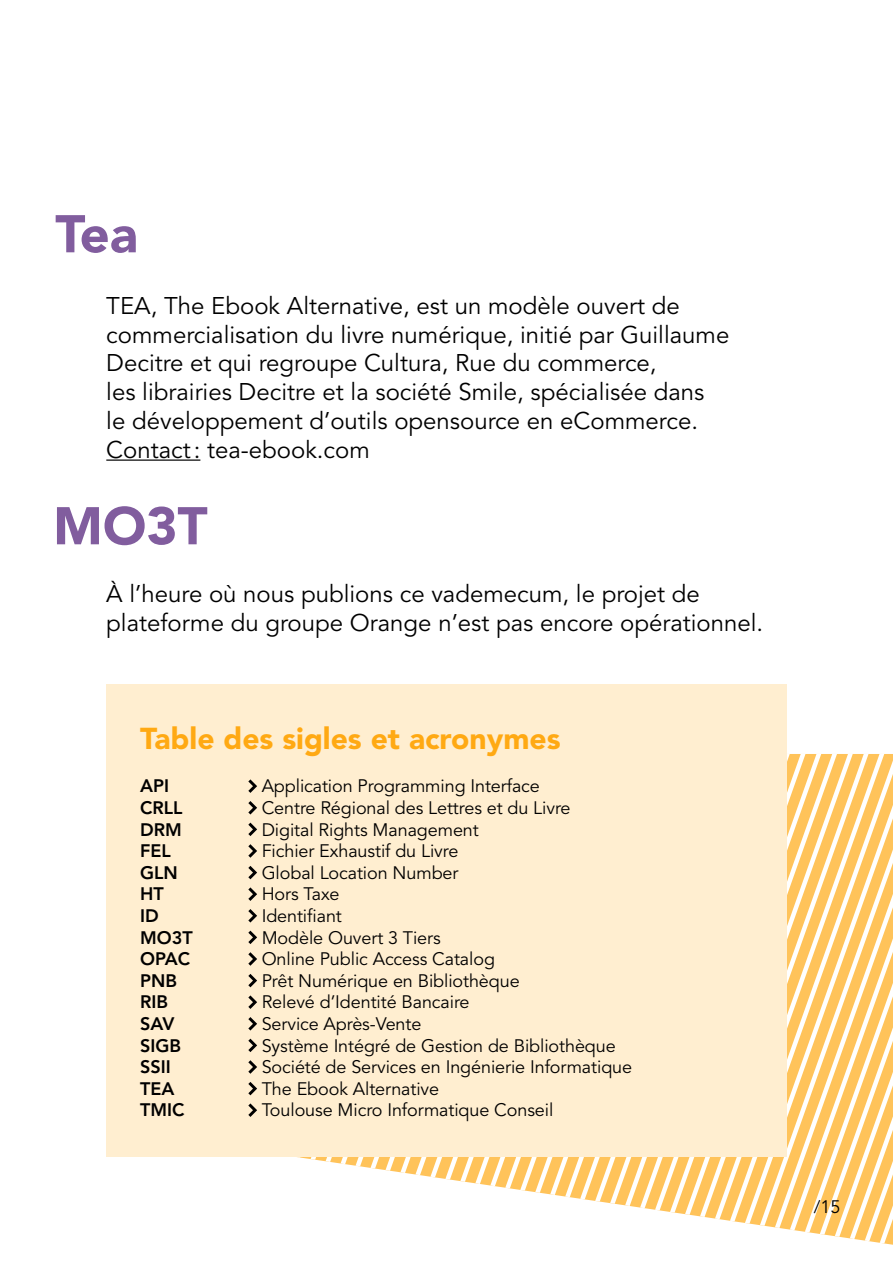
<style>
.page{position:relative;width:893px;height:1263px;background:#fff}
.page>*{position:absolute;margin:0;border:0;box-sizing:border-box;transform-origin:0 0}
.t1{font:900 52.5px "Avenir LT Std";color:#815d9e}
.t2{font:900 30px "Avenir LT Std";color:#ffa913}
.t3{font:24px/28.8px "Avenir LT Std";color:#000}
.t4{font:18px "Avenir LT Std";letter-spacing:-.005em;color:#000}
.t5{font:800 18px "Avenir LT Std";letter-spacing:-.005em;color:#000}
</style>
<div class="page">
<svg style="left:740px;top:754px;width:153px;height:491px"></svg>
<svg style="left:297px;top:1157px;width:443px;height:66px"></svg>
<hr style="left:106px;top:459px;width:94px;height:2px;background:#000">
<div style="left:106px;top:684px;width:681px;height:473px;background:#ffeed0"></div>
<svg style="left:248px;top:779px;width:9px;height:14px"></svg>
<svg style="left:248px;top:801px;width:9px;height:13px"></svg>
<svg style="left:248px;top:823px;width:9px;height:13px"></svg>
<svg style="left:248px;top:844px;width:9px;height:14px"></svg>
<svg style="left:248px;top:866px;width:9px;height:13px"></svg>
<svg style="left:248px;top:887px;width:9px;height:14px"></svg>
<svg style="left:248px;top:909px;width:9px;height:13px"></svg>
<svg style="left:248px;top:931px;width:9px;height:13px"></svg>
<svg style="left:248px;top:952px;width:9px;height:14px"></svg>
<svg style="left:248px;top:974px;width:9px;height:13px"></svg>
<svg style="left:248px;top:995px;width:9px;height:14px"></svg>
<svg style="left:248px;top:1017px;width:9px;height:13px"></svg>
<svg style="left:248px;top:1039px;width:9px;height:13px"></svg>
<svg style="left:248px;top:1060px;width:9px;height:14px"></svg>
<svg style="left:248px;top:1082px;width:9px;height:13px"></svg>
<svg style="left:248px;top:1103px;width:9px;height:14px"></svg>
<h1 class="t1" style="left:55px;top:202px;width:84px">Tea</h1>
<p class="t3" style="left:106px;top:292px;width:625px">TEA, The Ebook Alternative, est un modèle ouvert de commercialisation du livre numérique, initié par Guillaume Decitre et qui regroupe Cultura, Rue du commerce,<br>les librairies Decitre et la société Smile, spécialisée dans le développement d’outils opensource en eCommerce.<br>Contact: tea-ebook.com</p>
<h1 class="t1" style="left:53px;top:494px;width:155px">MO3T</h1>
<h3 class="t3" style="left:106px;top:580px;width:658px">à l’heure où nous publions ce vademecum, le projet de plateforme du groupe Orange n’est pas encore opérationnel.</h3>
<h2 class="t2" style="left:140px;top:720px;width:422px">Table des sigles et acronymes</h2>
<p class="t5" style="left:140px;top:775px;width:30px">API</p>
<p class="t4" style="left:262px;top:776px;width:280px">Application Programming Interface</p>
<p class="t5" style="left:140px;top:797px;width:44px">CRLL</p>
<p class="t4" style="left:262px;top:797px;width:310px">Centre Régional des Lettres et du Livre</p>
<p class="t5" style="left:140px;top:819px;width:43px">DRM</p>
<p class="t4" style="left:262px;top:819px;width:219px">Digital Rights Management</p>
<p class="t5" style="left:140px;top:840px;width:32px">FEL</p>
<p class="t4" style="left:262px;top:840px;width:198px">Fichier Exhaustif du Livre</p>
<p class="t5" style="left:140px;top:862px;width:39px">GLN</p>
<p class="t4" style="left:262px;top:862px;width:198px">Global Location Number</p>
<p class="t5" style="left:140px;top:883px;width:25px">HT</p>
<p class="t4" style="left:262px;top:884px;width:79px">Hors Taxe</p>
<p class="t5" style="left:140px;top:905px;width:20px">ID</p>
<p class="t4" style="left:262px;top:905px;width:82px">Identifiant</p>
<p class="t5" style="left:140px;top:927px;width:54px">MO3T</p>
<p class="t4" style="left:262px;top:927px;width:181px">Modèle Ouvert 3 Tiers</p>
<p class="t5" style="left:140px;top:948px;width:51px">OPAC</p>
<p class="t4" style="left:262px;top:948px;width:235px">Online Public Access Catalog</p>
<p class="t5" style="left:140px;top:970px;width:38px">PNB</p>
<p class="t4" style="left:262px;top:970px;width:260px">Prêt Numérique en Bibliothèque</p>
<p class="t5" style="left:140px;top:991px;width:29px">RIB</p>
<p class="t4" style="left:262px;top:992px;width:209px">Relevé d’Identité Bancaire</p>
<p class="t5" style="left:140px;top:1013px;width:36px">SAV</p>
<p class="t4" style="left:262px;top:1013px;width:161px">Service Après-Vente</p>
<p class="t5" style="left:140px;top:1035px;width:42px">SIGB</p>
<p class="t4" style="left:262px;top:1035px;width:356px">Système Intégré de Gestion de Bibliothèque</p>
<p class="t5" style="left:140px;top:1056px;width:32px">SSII</p>
<p class="t4" style="left:262px;top:1056px;width:372px">Société de Services en Ingénierie Informatique</p>
<p class="t5" style="left:140px;top:1078px;width:36px">TEA</p>
<p class="t4" style="left:262px;top:1078px;width:179px">The Ebook Alternative</p>
<p class="t5" style="left:140px;top:1099px;width:46px">TMIC</p>
<p class="t4" style="left:262px;top:1100px;width:293px">Toulouse Micro Informatique Conseil</p>
<p class="t4" style="left:814px;top:1196px;width:28px">/15</p>
</div>
